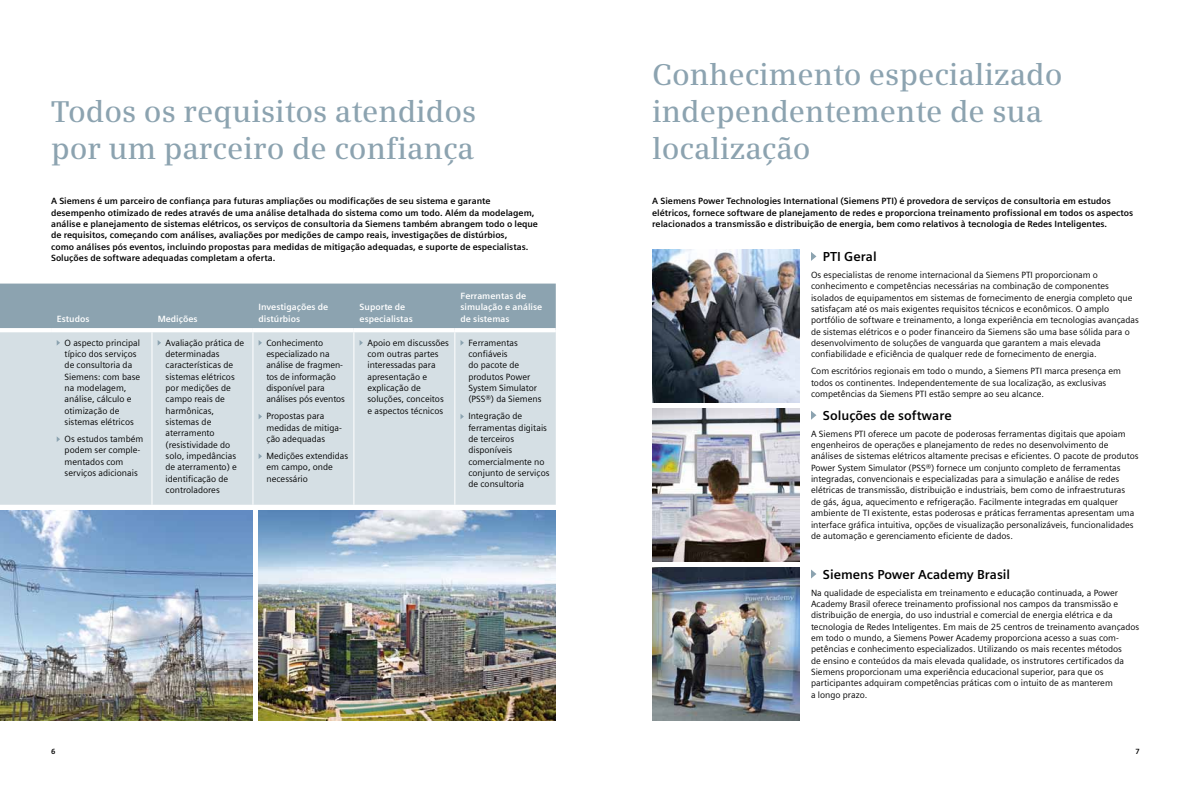
<style>
.page{position:relative;width:1191px;height:794px;background:#fff}
.page>*{position:absolute;margin:0;border:0;box-sizing:border-box;transform-origin:0 0}
.t1{font:600 30px/36.8px "Siemens Serif";color:#8ca3b0}
.t2{font:700 13px "Siemens Sans";color:#000}
.t3{font:9px/11.3px "Siemens Sans";color:#000}
.t4{font:700 9px/11.3px "Siemens Sans";color:#000}
.t5{font:700 9px/11.3px "Siemens Sans";color:#fff}
.t6{font:700 7.5px "Siemens Sans";color:#000}
</style>
<div class="page">
<img style="left:0;top:510px;width:252px;height:210px">
<img style="left:258px;top:510px;width:298px;height:210px">
<img style="left:652px;top:567px;width:147px;height:153px">
<svg style="left:811px;top:252px;width:5px;height:9px"></svg>
<svg style="left:811px;top:411px;width:5px;height:9px"></svg>
<svg style="left:811px;top:569px;width:5px;height:9px"></svg>
<img style="left:652px;top:408px;width:147px;height:153px">
<img style="left:652px;top:249px;width:147px;height:154px">
<div style="left:0;top:283px;width:556px;height:45px;background:#8ca3b0"></div>
<div style="left:0;top:332px;width:556px;height:173px;background:#d5dfe4"></div>
<hr style="left:152px;top:332px;width:1px;height:173px;background:#fff">
<hr style="left:252px;top:332px;width:1px;height:173px;background:#fff">
<hr style="left:353px;top:332px;width:1px;height:173px;background:#fff">
<hr style="left:454px;top:332px;width:1px;height:173px;background:#fff">
<svg style="left:57px;top:340px;width:3px;height:6px"></svg>
<svg style="left:57px;top:436px;width:3px;height:6px"></svg>
<svg style="left:158px;top:340px;width:3px;height:6px"></svg>
<svg style="left:259px;top:340px;width:3px;height:6px"></svg>
<svg style="left:259px;top:414px;width:3px;height:5px"></svg>
<svg style="left:259px;top:453px;width:3px;height:6px"></svg>
<svg style="left:359px;top:340px;width:4px;height:6px"></svg>
<svg style="left:460px;top:340px;width:4px;height:6px"></svg>
<svg style="left:460px;top:414px;width:4px;height:5px"></svg>
<h1 class="t1" style="left:51px;top:93px;width:427px">Todos os requisitos atendidos por um parceiro de confiança</h1>
<p class="t4" style="left:51px;top:195px;width:488px">A Siemens é um parceiro de confiança para futuras ampliações ou modificações de seu sistema e garante desempenho otimizado de redes através de uma análise detalhada do sistema como um todo. Além da modelagem, análise e planejamento de sistemas elétricos, os serviços de consultoria da Siemens também abrangem todo o leque de requisitos, começando com análises, avaliações por medições de campo reais, investigações de distúrbios,<br>como análises pós eventos, incluindo propostas para medidas de mitigação adequadas, e suporte de especialistas.<br>Soluções de software adequadas completam a oferta.</p>
<p class="t5" style="left:57px;top:313px;width:34px">Estudos</p>
<p class="t5" style="left:158px;top:313px;width:41px">Medições</p>
<p class="t5" style="left:259px;top:301px;width:71px">Investigações de distúrbios</p>
<p class="t5" style="left:359px;top:301px;width:55px">Suporte de especialistas</p>
<p class="t5" style="left:460px;top:290px;width:83px">Ferramentas de simulação e análise de sistemas</p>
<p class="t3" style="left:65px;top:337px;width:77px">O aspecto principal típico dos serviços de consultoria da<br>Siemens: com base na modelagem, análise, cálculo e otimização de sistemas elétricos</p>
<p class="t3" style="left:65px;top:433px;width:80px">Os estudos também podem ser comple&shy;mentados com serviços adicionais</p>
<p class="t3" style="left:166px;top:337px;width:80px">Avaliação prática de determinadas características de sistemas elétricos por medições de campo reais de harmônicas, sistemas de aterramento (resistividade do solo, impedâncias de aterramento) e identificação de controladores</p>
<p class="t3" style="left:266px;top:337px;width:80px">Conhecimento especializado na análise de fragmen&shy;tos de informação disponível para análises pós eventos</p>
<p class="t3" style="left:367px;top:337px;width:83px">Apoio em discussões com outras partes interessadas para apresentação e explicação de soluções, conceitos e aspectos técnicos</p>
<p class="t3" style="left:468px;top:337px;width:75px">Ferramentas confiáveis<br>do pacote de produtos Power<br>System Simulator (PSS®) da Siemens</p>
<p class="t3" style="left:468px;top:411px;width:83px">Integração de ferramentas digitais de terceiros disponíveis comercialmente no conjunto de serviços de consultoria</p>
<p class="t3" style="left:266px;top:411px;width:76px">Propostas para medidas de mitiga&shy;ção adequadas</p>
<p class="t3" style="left:266px;top:450px;width:83px">Medições extendidas em campo, onde necessário</p>
<h1 class="t1" style="left:652px;top:56px;width:412px">Conhecimento especializado independentemente de sua localização</h1>
<p class="t4" style="left:652px;top:195px;width:482px">A Siemens Power Technologies International (Siemens PTI) é provedora de serviços de consultoria em estudos elétricos, fornece software de planejamento de redes e proporciona treinamento profissional em todos os aspectos relacionados a transmissão e distribuição de energia, bem como relativos à tecnologia de Redes Inteligentes.</p>
<h2 class="t2" style="left:823px;top:249px;width:55px">PTI Geral</h2>
<p class="t3" style="left:811px;top:269px;width:329px">Os especialistas de renome internacional da Siemens PTI proporcionam o conhecimento e competências necessárias na combinação de componentes isolados de equipamentos em sistemas de fornecimento de energia completo que satisfaçam até os mais exigentes requisitos técnicos e econômicos. O amplo portfólio de software e treinamento, a longa experiência em tecnologias avançadas de sistemas elétricos e o poder financeiro da Siemens são uma base sólida para o desenvolvimento de soluções de vanguarda que garantem a mais elevada confiabilidade e eficiência de qualquer rede de fornecimento de energia.</p>
<p class="t3" style="left:811px;top:366px;width:311px">Com escritórios regionais em todo o mundo, a Siemens PTI marca presença em todos os continentes. Independentemente de sua localização, as exclusivas competências da Siemens PTI estão sempre ao seu alcance.</p>
<h2 class="t2" style="left:823px;top:408px;width:130px">Soluções de software</h2>
<p class="t3" style="left:811px;top:428px;width:329px">A Siemens PTI oferece um pacote de poderosas ferramentas digitais que apoiam engenheiros de operações e planejamento de redes no desenvolvimento de análises de sistemas elétricos altamente precisas e eficientes. O pacote de produtos Power System Simulator (PSS®) fornece um conjunto completo de ferramentas integradas, convencionais e especializadas para a simulação e análise de redes elétricas de transmissão, distribuição e industriais, bem como de infraestruturas<br>de gás, água, aquecimento e refrigeração. Facilmente integradas em qualquer ambiente de TI existente, estas poderosas e práticas ferramentas apresentam uma interface gráfica intuitiva, opções de visualização personalizáveis, funcionalidades de automação e gerenciamento eficiente de dados.</p>
<h2 class="t2" style="left:823px;top:566px;width:189px">Siemens Power Academy Brasil</h2>
<p class="t3" style="left:811px;top:587px;width:330px">Na qualidade de especialista em treinamento e educação continuada, a Power Academy Brasil oferece treinamento profissional nos campos da transmissão e distribuição de energia, do uso industrial e comercial de energia elétrica e da tecnologia de Redes Inteligentes. Em mais de 25 centros de treinamento avançados em todo o mundo, a Siemens Power Academy proporciona acesso a suas com&shy;petências e conhecimento especializados. Utilizando os mais recentes métodos<br>de ensino e conteúdos da mais elevada qualidade, os instrutores certificados da Siemens proporcionam uma experiência educacional superior, para que os participantes adquiram competências práticas com o intuito de as manterem<br>a longo prazo.</p>
<p class="t6" style="left:51px;top:747px;width:6px">6</p>
<p class="t6" style="left:1135px;top:747px;width:6px">7</p>
</div>
